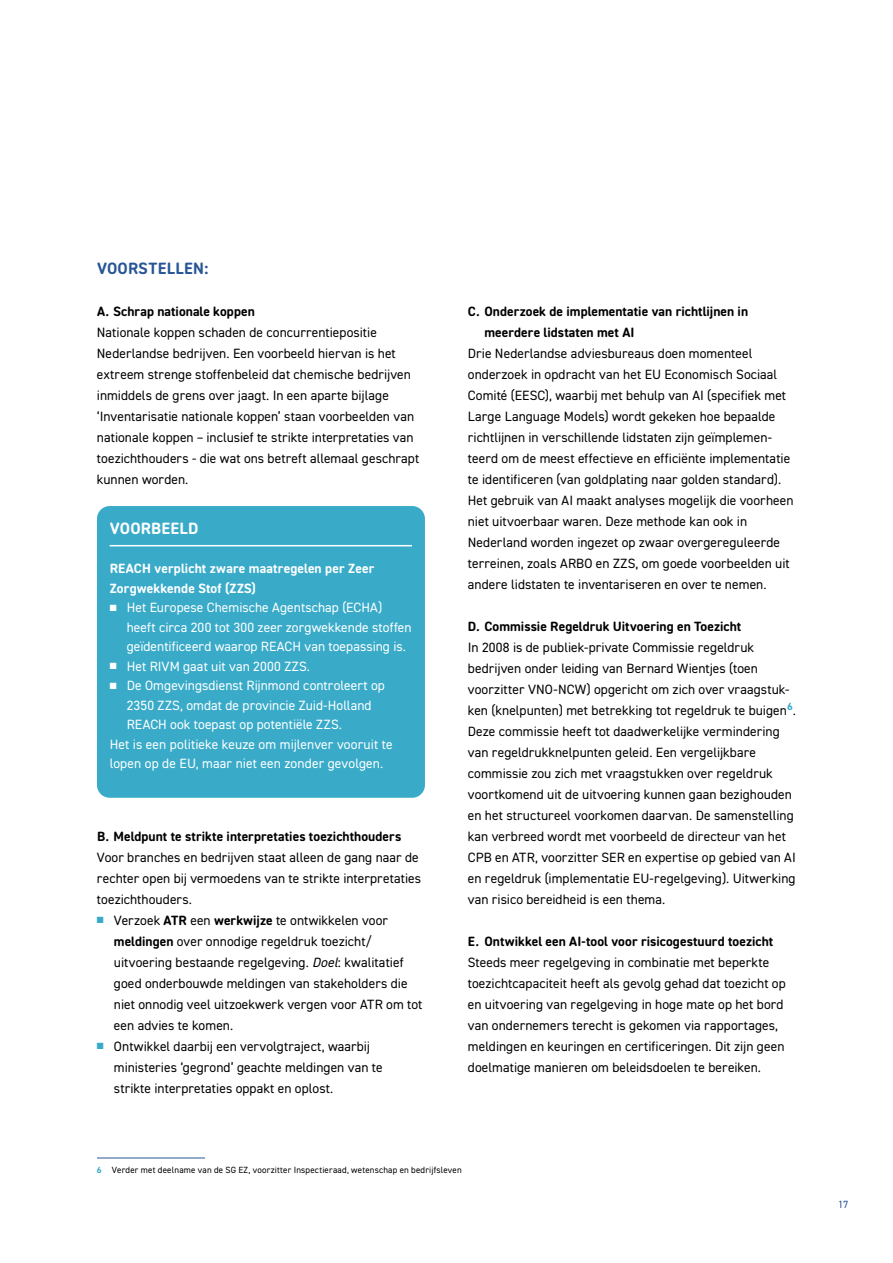
<style>
.page{position:relative;width:893px;height:1263px;background:#fff}
.page>*{position:absolute;margin:0;border:0;box-sizing:border-box;transform-origin:0 0}
.t1{font:16.5px "DIN2014 Rounded VF";letter-spacing:.02em;color:#285695}
.t2{font:16.5px "DIN2014 Rounded VF";letter-spacing:.015em;color:#fff}
.t3{font:13.5px/21px "DIN2014 Rounded VF";letter-spacing:.005em;color:#000}
.t4{font:13.5px/19.5px "DIN2014 Rounded VF";letter-spacing:.005em;color:#fff}
.t5{font:10.5px "DIN2014 Rounded VF";color:#285695}
.t6{font:9px "DIN2014 Rounded VF";letter-spacing:.02em;color:#000}
.s1{color:#39abc9}
.s2{font-style:italic}
</style>
<div class="page">
<hr style="left:97px;top:1157px;width:108px;height:1px;background:#285695">
<div style="left:97px;top:506px;width:328px;height:292px;background:#39abc9;border-radius:13px"></div>
<hr style="left:110px;top:545px;width:302px;height:1px;background:#fff">
<p class="t1" style="left:97px;top:258px;width:113px">VOORSTELLEN:</p>
<p class="t3" style="left:97px;top:300px;width:324px">A. Schrap nationale koppen<br>Nationale koppen schaden de concurrentiepositie Nederlandse bedrijven. Een voorbeeld hiervan is het extreem strenge stoffenbeleid dat chemische bedrijven inmiddels de grens over jaagt. In een aparte bijlage ‘Inventarisatie nationale koppen’ staan voorbeelden van nationale koppen – inclusief te strikte interpretaties van toezichthouders - die wat ons betreft allemaal geschrapt kunnen worden.</p>
<p class="t2" style="left:110px;top:518px;width:90px">VOORBEELD</p>
<p class="t4" style="left:110px;top:559px;width:266px">REACH verplicht zware maatregelen per Zeer<br>Zorgwekkende Stof (ZZS)</p>
<p class="t4" style="left:127px;top:598px;width:286px;text-indent:-17px">■ Het Europese Chemische Agentschap (ECHA) heeft circa 200 tot 300 zeer zorgwekkende stoffen geïdentificeerd waarop REACH van toepassing is.</p>
<p class="t4" style="left:110px;top:656px;width:202px">■ Het RIVM gaat uit van 2000 ZZS.</p>
<p class="t4" style="left:110px;top:676px;width:277px">■ De Omgevingsdienst Rijnmond controleert op</p>
<p class="t4" style="left:127px;top:695px;width:246px">2350 ZZS, omdat de provincie Zuid-Holland</p>
<p class="t4" style="left:127px;top:715px;width:217px">REACH ook toepast op potentiële ZZS.</p>
<p class="t4" style="left:110px;top:734px;width:285px">Het is een politieke keuze om mijlenver vooruit te</p>
<p class="t4" style="left:110px;top:754px;width:275px">lopen op de EU, maar niet een zonder gevolgen.</p>
<p class="t3" style="left:97px;top:825px;width:326px">B. Meldpunt te strikte interpretaties toezichthouders Voor branches en bedrijven staat alleen de gang naar de rechter open bij vermoedens van te strikte interpretaties toezichthouders.</p>
<p class="t3" style="left:114px;top:909px;width:310px;text-indent:-17px"><span class="s1">■</span> Verzoek ATR een werkwijze te ontwikkelen voor meldingen over onnodige regeldruk toezicht/ uitvoering bestaande regelgeving. <span class="s2">Doel</span>: kwalitatief goed onderbouwde meldingen van stakeholders die niet onnodig veel uitzoekwerk vergen voor ATR om tot een advies te komen.</p>
<p class="t3" style="left:114px;top:1035px;width:270px;text-indent:-17px"><span class="s1">■</span> Ontwikkel daarbij een vervolgtraject, waarbij ministeries ‘gegrond’ geachte meldingen van te strikte interpretaties oppakt en oplost.</p>
<p class="t3" style="left:468px;top:300px;width:282px">C. Onderzoek de implementatie van richtlijnen in</p>
<p class="t3" style="left:484px;top:321px;width:152px">meerdere lidstaten met AI</p>
<p class="t3" style="left:468px;top:342px;width:286px">Drie Nederlandse adviesbureaus doen momenteel</p>
<p class="t3" style="left:468px;top:363px;width:311px">onderzoek in opdracht van het EU Economisch Sociaal</p>
<p class="t3" style="left:468px;top:384px;width:320px">Comité (EESC), waarbij met behulp van AI (specifiek met</p>
<p class="t3" style="left:468px;top:405px;width:309px">Large Language Models) wordt gekeken hoe bepaalde</p>
<p class="t3" style="left:468px;top:426px;width:306px">richtlijnen in verschillende lidstaten zijn geïmplemen-</p>
<p class="t3" style="left:468px;top:447px;width:324px">teerd om de meest effectieve en efficiënte implementatie</p>
<p class="t3" style="left:468px;top:468px;width:315px">te identificeren (van goldplating naar golden standard).</p>
<p class="t3" style="left:468px;top:489px;width:327px">Het gebruik van AI maakt analyses mogelijk die voorheen</p>
<p class="t3" style="left:468px;top:510px;width:281px">niet uitvoerbaar waren. Deze methode kan ook in</p>
<p class="t3" style="left:468px;top:531px;width:314px">Nederland worden ingezet op zwaar overgereguleerde</p>
<p class="t3" style="left:468px;top:552px;width:323px">terreinen, zoals ARBO en ZZS, om goede voorbeelden uit</p>
<p class="t3" style="left:468px;top:573px;width:300px">andere lidstaten te inventariseren en over te nemen.</p>
<p class="t3" style="left:468px;top:615px;width:330px">D. Commissie Regeldruk Uitvoering en Toezicht<br>In 2008 is de publiek-private Commissie regeldruk bedrijven onder leiding van Bernard Wientjes (toen voorzitter VNO-NCW) opgericht om zich over vraagstuk&shy;ken (knelpunten) met betrekking tot regeldruk te buigen<sup>6</sup>.<br>Deze commissie heeft tot daadwerkelijke vermindering van regeldrukknelpunten geleid. Een vergelijkbare commissie zou zich met vraagstukken over regeldruk voortkomend uit de uitvoering kunnen gaan bezighouden en het structureel voorkomen daarvan. De samenstelling kan verbreed wordt met voorbeeld de directeur van het CPB en ATR, voorzitter SER en expertise op gebied van AI en regeldruk (implementatie EU-regelgeving). Uitwerking van risico bereidheid is een thema.</p>
<p class="t3" style="left:468px;top:930px;width:319px">E. Ontwikkel een AI-tool voor risicogestuurd toezicht Steeds meer regelgeving in combinatie met beperkte toezichtcapaciteit heeft als gevolg gehad dat toezicht op en uitvoering van regelgeving in hoge mate op het bord van ondernemers terecht is gekomen via rapportages, meldingen en keuringen en certificeringen. Dit zijn geen doelmatige manieren om beleidsdoelen te bereiken.</p>
<p class="t6" style="left:97px;top:1164px;width:366px"><span class="s1">6</span> Verder met deelname van de SG EZ, voorzitter Inspectieraad, wetenschap en bedrijfsleven</p>
<p class="t5" style="left:838px;top:1198px;width:12px">17</p>
</div>
